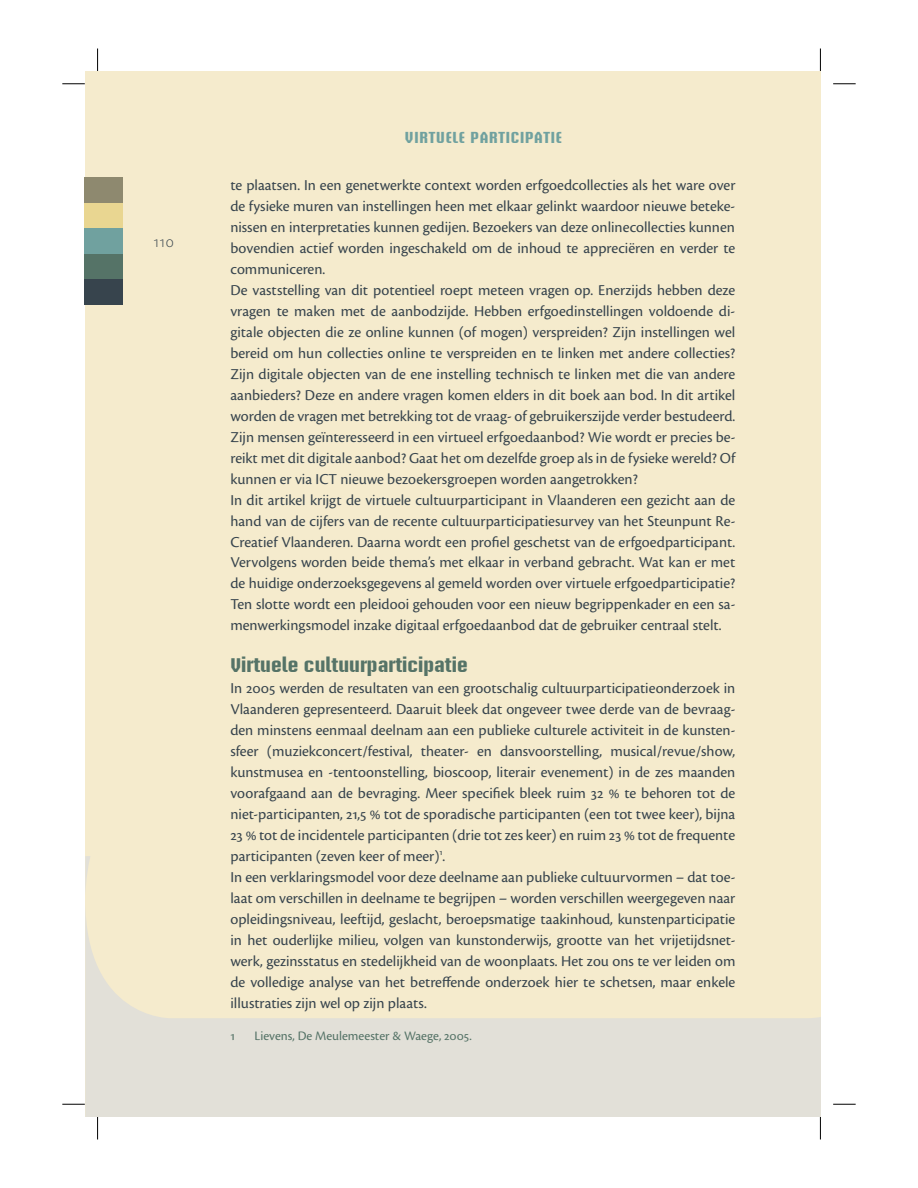
<style>
.page{position:relative;width:918px;height:1188px;background:#fff}
.page>*{position:absolute;margin:0;border:0;box-sizing:border-box;transform-origin:0 0}
.t1{font:700 19.5px "Briem Akademi Std";color:#557367}
.t2{font:15.75px/21px "Cronos Pro";color:#37444d}
.t3{font:700 15.75px "Briem Akademi Std";letter-spacing:.05em;color:#70a19f}
.t4{font:300 15.75px "Myriad Pro";color:#37444d}
.t5{font:13.5px "Cronos Pro";color:#557367}
</style>
<div class="page">
<div style="left:85px;top:71px;width:735px;height:1046px;background:#f5ebcd"></div>
<div style="left:85px;top:177px;width:38px;height:26px;background:#8e896f"></div>
<div style="left:85px;top:203px;width:38px;height:25px;background:#e9d691"></div>
<div style="left:85px;top:228px;width:38px;height:26px;background:#70a19f"></div>
<div style="left:85px;top:254px;width:38px;height:25px;background:#557367"></div>
<div style="left:85px;top:279px;width:38px;height:26px;background:#37444d"></div>
<svg style="left:85px;top:856px;width:735px;height:261px"></svg>
<svg style="left:62px;top:84px;width:23px;height:1px"></svg>
<svg style="left:833px;top:84px;width:23px;height:1px"></svg>
<svg style="left:62px;top:1104px;width:23px;height:1px"></svg>
<svg style="left:833px;top:1104px;width:23px;height:1px"></svg>
<svg style="left:97px;top:49px;width:1px;height:22px"></svg>
<svg style="left:97px;top:1117px;width:1px;height:22px"></svg>
<svg style="left:820px;top:49px;width:1px;height:22px"></svg>
<svg style="left:820px;top:1117px;width:1px;height:22px"></svg>
<p class="t4" style="left:154px;top:232px;width:22px">110</p>
<p class="t3" style="left:405px;top:131px;width:158px">VIRTUELE PARTICIPATIE</p>
<p class="t2" style="left:230px;top:175px;width:507px">te plaatsen. In een genetwerkte context worden erfgoedcollecties als het ware over de fysieke muren van instellingen heen met elkaar gelinkt waardoor nieuwe beteke&shy;nissen en interpretaties kunnen gedijen. Bezoekers van deze online collecties kunnen bovendien actief worden ingeschakeld om de inhoud te appreciëren en verder te communiceren.<br>De vaststelling van dit potentieel roept meteen vragen op. Enerzijds hebben deze vragen te maken met de aanbodzijde. Hebben erfgoedinstellingen voldoende di&shy;gitale objecten die ze online kunnen (of mogen) verspreiden? Zijn instellingen wel bereid om hun collecties online te verspreiden en te linken met andere collecties?<br>Zijn digitale objecten van de ene instelling technisch te linken met die van andere aanbieders? Deze en andere vragen komen elders in dit boek aan bod. In dit artikel worden de vragen met betrekking tot de vraag- of gebruikerszijde verder bestudeerd.<br>Zijn mensen geïnteresseerd in een virtueel erfgoedaanbod? Wie wordt er precies be&shy;reikt met dit digitale aanbod? Gaat het om dezelfde groep als in de fysieke wereld? Of kunnen er via ICT nieuwe bezoekersgroepen worden aangetrokken?<br>In dit artikel krijgt de virtuele cultuurparticipant in Vlaanderen een gezicht aan de hand van de cijfers van de recente cultuurparticipatiesurvey van het Steunpunt Re-Creatief Vlaanderen. Daarna wordt een profiel geschetst van de erfgoedparticipant.<br>Vervolgens worden beide thema’s met elkaar in verband gebracht. Wat kan er met de huidige onderzoeksgegevens al gemeld worden over virtuele erfgoedparticipatie?<br>Ten slotte wordt een pleidooi gehouden voor een nieuw begrippenkader en een sa&shy;menwerkingsmodel inzake digitaal erfgoedaanbod dat de gebruiker centraal stelt.</p>
<p class="t1" style="left:230px;top:656px;width:239px">Virtuele cultuurparticipatie</p>
<p class="t2" style="left:230px;top:678px;width:507px;text-align:justify">In 2005 werden de resultaten van een grootschalig cultuurparticipatieonderzoek in Vlaanderen gepresenteerd. Daaruit bleek dat ongeveer twee derde van de bevraag&shy;den minstens eenmaal deelnam aan een publieke culturele activiteit in de kunsten&shy;sfeer (muziekconcert/festival, theater- en dansvoorstelling, musical/revue/show, kunstmusea en -tentoonstelling, bioscoop, literair evenement) in de zes maanden voorafgaand aan de bevraging. Meer specifiek bleek ruim 32</p>
<p class="t2" style="left:230px;top:783px;width:507px;text-indent:394px">te behoren tot de niet-participanten, 21,5 tot de sporadische participanten (een tot twee keer), bijna 23 tot de incidentele participanten (drie tot zes keer) en ruim 23 tot de frequente participanten (zeven keer of meer)<sup>1</sup>.<br>In een verklaringsmodel voor deze deelname aan publieke cultuurvormen – dat toe&shy;laat om verschillen in deelname te begrijpen – worden verschillen weergegeven naar opleidingsniveau, leeftijd, geslacht, beroepsmatige taakinhoud, kunstenparticipatie in het ouderlijke milieu, volgen van kunstonderwijs, grootte van het vrijetijdsnet&shy;werk, gezinsstatus en stedelijkheid van de woonplaats. Het zou ons te ver leiden om de volledige analyse van het betreffende onderzoek hier te schetsen, maar enkele illustraties zijn wel op zijn plaats.</p>
<p class="t5" style="left:230px;top:1031px;width:6px">1</p>
<p class="t5" style="left:255px;top:1031px;width:219px">Lievens, De Meulemeester &amp; Waege, 2005.</p>
</div>
